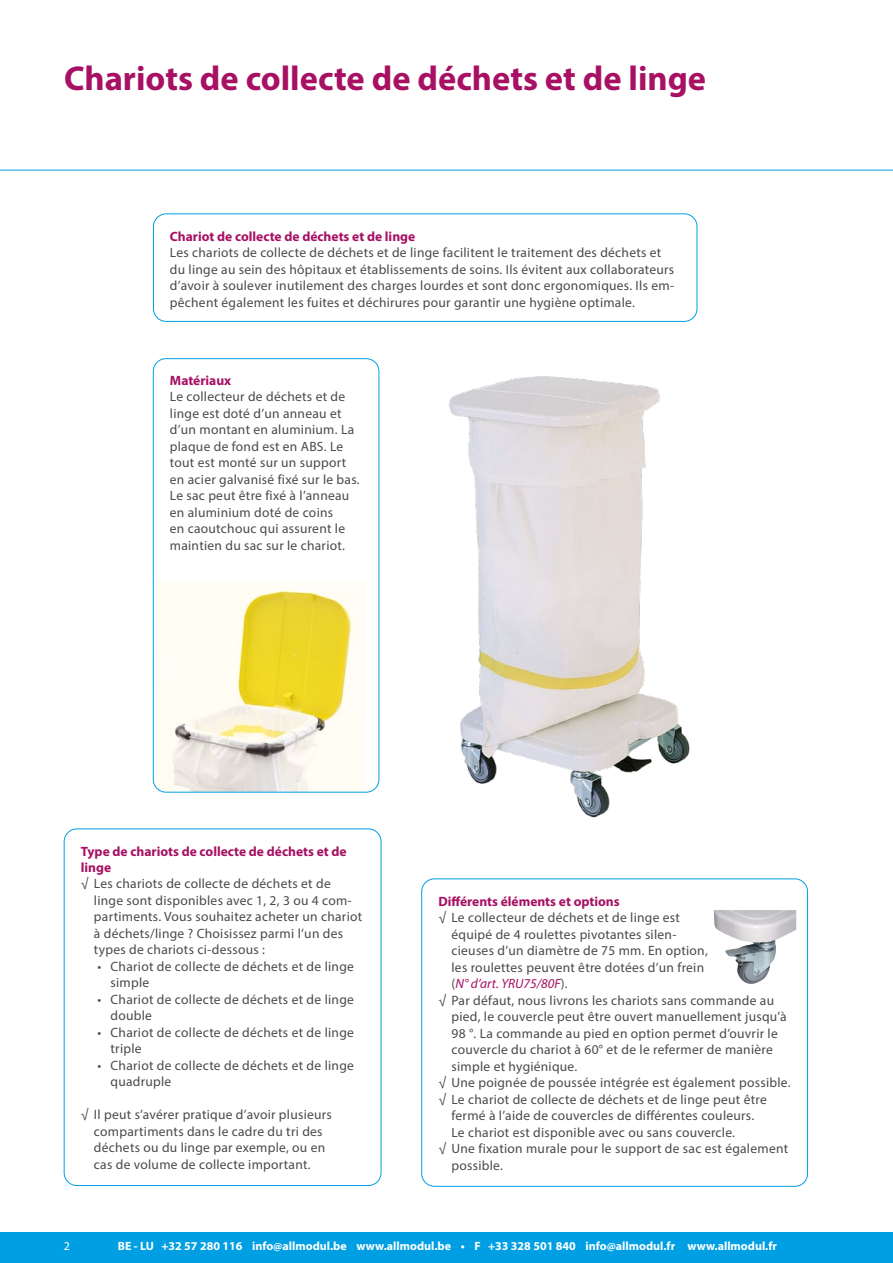
<style>
.page{position:relative;width:893px;height:1263px;background:#fff}
.page>*{position:absolute;margin:0;border:0;box-sizing:border-box;transform-origin:0 0}
.Topkop{font:700 34.5px "Myriad Pro";color:#a71063}
.Opsomming_voordelen{font:13.5px/16.5px "Myriad Pro";letter-spacing:.02em;color:#4a4a49}
._1e_regel{font:700 13.5px/16.2px "Myriad Pro";color:#a71063}
.t1{font:700 12px "Myriad Pro";color:#fff}
.t2{font:12px "Myriad Pro";color:#fff}
.s1{font-style:italic;color:#a71063}
</style>
<div class="page">
<hr style="left:0;top:170px;width:893px;height:1px;background:#009fe3">
<div style="left:421px;top:878px;width:387px;height:309px;border:1px solid #009fe3;border-radius:13px"></div>
<img style="left:153px;top:582px;width:212px;height:210px">
<div style="left:153px;top:358px;width:226px;height:434px;border:1px solid #009fe3;border-radius:13px"></div>
<div style="left:64px;top:828px;width:317px;height:358px;border:1px solid #009fe3;border-radius:13px"></div>
<div style="left:153px;top:213px;width:544px;height:109px;border:1px solid #009fe3;border-radius:13px"></div>
<img style="left:448px;top:376px;width:242px;height:442px">
<img style="left:714px;top:910px;width:82px;height:74px">
<div style="left:0;top:1232px;width:893px;height:31px;background:#009fe3"></div>
<p class="Topkop" style="left:64px;top:56px;width:644px">Chariots de collecte de déchets et de linge</p>
<p class="_1e_regel" style="left:170px;top:227px;width:247px">Chariot de collecte de déchets et de linge</p>
<p class="Opsomming_voordelen" style="left:170px;top:244px;width:506px">Les chariots de collecte de déchets et de linge facilitent le traitement des déchets et du linge au sein des hôpitaux et établissements de soins. Ils évitent aux collaborateurs d’avoir à soulever inutilement des charges lourdes et sont donc ergonomiques. Ils em&shy;pêchent également les fuites et déchirures pour garantir une hygiène optimale.</p>
<p class="_1e_regel" style="left:170px;top:372px;width:63px">Matériaux</p>
<p class="Opsomming_voordelen" style="left:170px;top:388px;width:191px">Le collecteur de déchets et de linge est doté d’un anneau et d’un montant en aluminium. La plaque de fond est en ABS. Le tout est monté sur un support en acier galvanisé fixé sur le bas.<br>Le sac peut être fixé à l’anneau en aluminium doté de coins<br>en caoutchouc qui assurent le maintien du sac sur le chariot.</p>
<p class="_1e_regel" style="left:81px;top:842px;width:267px">Type de chariots de collecte de déchets et de linge</p>
<p class="Opsomming_voordelen" style="left:94px;top:875px;width:270px;text-indent:-13px">√ Les chariots de collecte de déchets et de linge sont disponibles avec 1, 2, 3 ou 4 com&shy;partiments. Vous souhaitez acheter un chariot à déchets/linge ? Choisissez parmi l’un des types de chariots ci-dessous :</p>
<p class="Opsomming_voordelen" style="left:111px;top:958px;width:245px;text-indent:-13px">• Chariot de collecte de déchets et de linge simple</p>
<p class="Opsomming_voordelen" style="left:111px;top:991px;width:245px;text-indent:-13px">• Chariot de collecte de déchets et de linge double</p>
<p class="Opsomming_voordelen" style="left:111px;top:1024px;width:245px;text-indent:-13px">• Chariot de collecte de déchets et de linge triple</p>
<p class="Opsomming_voordelen" style="left:111px;top:1057px;width:245px;text-indent:-13px">• Chariot de collecte de déchets et de linge quadruple</p>
<p class="Opsomming_voordelen" style="left:81px;top:1106px;width:253px;text-align:center">√ Il peut s’avérer pratique d’avoir plusieurs compartiments dans le cadre du tri des déchets ou du linge par exemple, ou en cas de volume de collecte important.</p>
<p class="_1e_regel" style="left:438px;top:892px;width:183px">Différents éléments et options</p>
<p class="Opsomming_voordelen" style="left:451px;top:909px;width:258px;text-indent:-13px">√ Le collecteur de déchets et de linge est équipé de 4 roulettes pivotantes silen&shy;cieuses d’un diamètre de 75 mm. En option, les roulettes peuvent être dotées d’un frein (<span class="s1">N° d’art. YRU75/80F</span>).</p>
<p class="Opsomming_voordelen" style="left:451px;top:992px;width:337px;text-indent:-13px">√ Par défaut, nous livrons les chariots sans commande au pied, le couvercle peut être ouvert manuellement jusqu’à 98 °. La commande au pied en option permet d’ouvrir le couvercle du chariot à 60° et de le refermer de manière simple et hygiénique.</p>
<p class="Opsomming_voordelen" style="left:438px;top:1074px;width:354px">√ Une poignée de poussée intégrée est également possible.</p>
<p class="Opsomming_voordelen" style="left:451px;top:1091px;width:317px;text-indent:-13px">√ Le chariot de collecte de déchets et de linge peut être fermé à l’aide de couvercles de différentes couleurs.<br>Le chariot est disponible avec ou sans couvercle.</p>
<p class="Opsomming_voordelen" style="left:451px;top:1140px;width:338px;text-indent:-13px">√ Une fixation murale pour le support de sac est également possible.</p>
<p class="t2" style="left:64px;top:1239px;width:8px">2</p>
<p class="t1" style="left:118px;top:1238px;width:661px">BE - LU +32 57 280 116 info@allmodul.be www.allmodul.be • F +33 328 501 840 info@allmodul.fr www.allmodul.fr</p>
</div>
